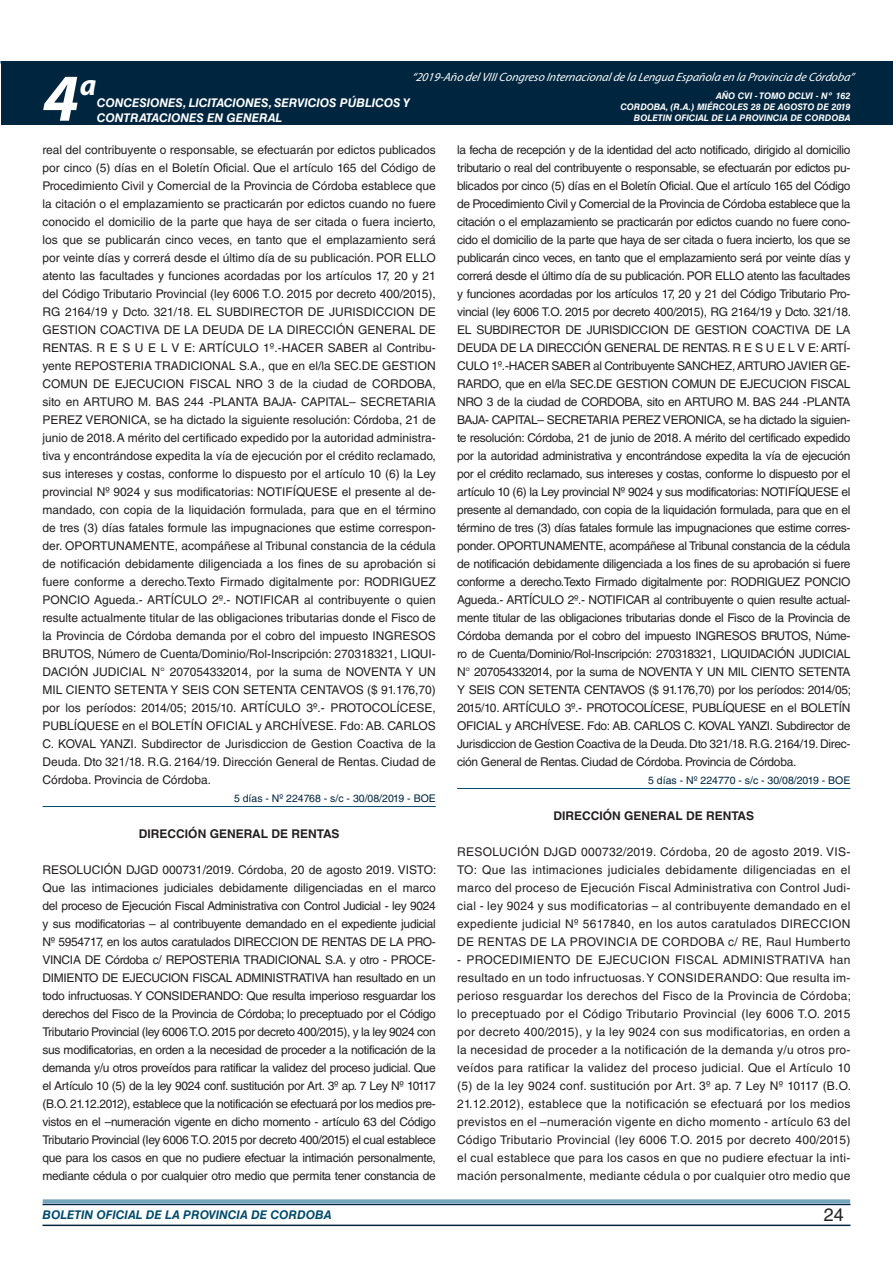
<style>
.page{position:relative;width:893px;height:1263px;background:#fff}
.page>*{position:absolute;margin:0;border:0;box-sizing:border-box;transform-origin:0 0}
.t1{font:italic 700 67.5px "Myriad Pro";color:#fff}
.t2{font:italic 700 30px "Myriad Pro";color:#fff}
.t3{font:18px "Helvetica LT Std";color:#231f20}
.t4{font:12px/18px "Helvetica LT Std";color:#231f20;text-align:justify}
.t5{font:italic 12px "Myriad Pro";color:#fff}
.t6{font:italic 700 12px/14.4px "Helvetica LT Std";color:#fff}
.t7{font:700 12px "Helvetica LT Std";color:#231f20}
.t8{font:italic 700 12px "Helvetica LT Std";color:#004b6c}
.t9{font:10.5px "Helvetica LT Std";color:#00263f}
.t10{font:italic 700 9px/10.8px "Helvetica LT Std";color:#fff;text-align:right}
</style>
<div class="page">
<hr style="left:43px;top:1224px;width:807px;height:2px;background:#00263f">
<div style="left:42px;top:1198px;width:809px;height:8px;background:#fff;opacity:.75"></div>
<div style="left:1px;top:61px;width:892px;height:64px;background:#00263f"></div>
<hr style="left:43px;top:806px;width:393px;height:1px;background:#004b6c">
<hr style="left:457px;top:788px;width:393px;height:1px;background:#004b6c">
<p class="t5" style="left:412px;top:70px;width:444px">“2019-Año delVIIICongreso Internacionalde la Lengua Esp añola en la Provincia de Córdoba”</p>
<h1 class="t1" style="left:43px;top:54px;width:38px">4</h1>
<h2 class="t2" style="left:80px;top:66px;width:18px">a</h2>
<p class="t10" style="left:620px;top:91px;width:232px">AÑO CVI - TOMO DCLVI - Nº 162<br>CORDOBA, (R.A.) MIÉRCOLES 28 DE AGOSTO DE 2019</p>
<p class="t6" style="left:97px;top:96px;width:315px">CONCESIONES, LICITACIONES, SERVICIOS PÚBLICOS Y<br>CONTRATACIONES EN GENERAL</p>
<p class="t10" style="left:634px;top:112px;width:218px">BOLETIN OFICIAL DE LA PROVINCIA DE CORDOBA</p>
<p class="t4" style="left:43px;top:141px;width:395px">real del contribuyente o responsable, se efectuarán por edictos publicados por cinco (5) días en el Boletín Oficial. Que el artículo 165 del Código de Procedimiento Civil y Comercial de la Provincia de Córdoba establece que la citación o el emplazamiento se practicarán por edictos cuando no fuere conocido el domicilio de la parte que haya de ser citada o fuera incierto, los que se publicarán cinco veces, en tanto que el emplazamiento será por veinte días y correrá desde el último día de su publicación. POR ELLO atento las facultades y funciones acordadas por los artículos 17, 20 y 21 del Código Tributario Provincial (ley 6006 T.O. 2015 por decreto 400/2015), RG 2164/19 y Dcto. 321/18. EL SUBDIRECTOR DE JURISDICCION DE GESTION COACTIVA DE LA DEUDA DE LA DIRECCIÓN GENERAL DE RENTAS. R E S U E L V E: ARTÍCULO 1º.-HACER SABER al Contribu&shy;yente REPOSTERIA TRADICIONAL S.A., que en el/la SEC.DE GESTION COMUN DE EJECUCION FISCAL NRO 3 de la ciudad de CORDOBA, sito en ARTURO M. BAS 244 -PLANTA BAJA- CAPITAL– SECRETARIA PEREZ VERONICA, se ha dictado la siguiente resolución: Córdoba, 21 de junio de 2018. A mérito del certificado expedido por la autoridad administra&shy;tiva y encontrándose expedita la vía de ejecución por el crédito reclamado, sus intereses y costas, conforme lo dispuesto por el artículo 10 (6) la Ley provincial Nº 9024 y sus modificatorias: NOTIFÍQUESE el presente al de&shy;mandado, con copia de la liquidación formulada, para que en el término de tres (3) días fatales formule las impugnaciones que estime correspon&shy;der. OPORTUNAMENTE, acompáñese al Tribunal constancia de la cédula de notificación debidamente diligenciada a los fines de su aprobación si fuere conforme a derecho.Texto Firmado digitalmente por: RODRIGUEZ PONCIO Agueda.- ARTÍCULO 2º.- NOTIFICAR al contribuyente o quien resulte actualmente titular de las obligaciones tributarias donde el Fisco de la Provincia de Córdoba demanda por el cobro del impuesto INGRESOS BRUTOS, Número de Cuenta/Dominio/Rol-Inscripción: 270318321, LIQUI-DACIÓN JUDICIAL N° 207054332014, por la suma de NOVENTA Y UN MIL CIENTO SETENTA Y SEIS CON SETENTA CENTAVOS ($ 91.176,70) por los períodos: 2014/05; 2015/10. ARTÍCULO 3º.- PROTOCOLÍCESE, PUBLÍQUESE en el BOLETÍN OFICIAL y ARCHÍVESE. Fdo: AB. CARLOS C. KOVAL YANZI. Subdirector de Jurisdiccion de Gestion Coactiva de la Deuda. Dto 321/18. R.G. 2164/19. Dirección General de Rentas. Ciudad de Córdoba. Provincia de Córdoba.</p>
<p class="t9" style="left:234px;top:792px;width:203px">5 días - Nº 224768 - s/c - 30/08/2019 - BOE</p>
<p class="t7" style="left:139px;top:826px;width:202px">DIRECCIÓN GENERAL DE RENTAS</p>
<p class="t4" style="left:43px;top:861px;width:395px">RESOLUCIÓN DJGD 000731/2019. Córdoba, 20 de agosto 2019. VISTO:<br>Que las intimaciones judiciales debidamente diligenciadas en el marco del proceso de Ejecución Fiscal Administrativa con Control Judicial - ley 9024 y sus modificatorias – al contribuyente demandado en el expediente judicial Nº 5954717, en los autos caratulados DIRECCION DE RENTAS DE LA PRO-VINCIA DE Córdoba c/ REPOSTERIA TRADICIONAL S.A. y otro - PROCE-DIMIENTO DE EJECUCION FISCAL ADMINISTRATIVA han resultado en un todo infructuosas. Y CONSIDERANDO: Que resulta imperioso resguardar los derechos del Fisco de la Provincia de Córdoba; lo preceptuado por el Código Tributario Provincial (ley 6006 T.O. 2015 por decreto 400/2015), y la ley 9024 con sus modificatorias, en orden a la necesidad de proceder a la notificación de la demanda y/u otros proveídos para ratificar la validez del proceso judicial. Que el Artículo 10 (5) de la ley 9024 conf. sustitución por Art. 3º ap. 7 Ley Nº 10117 (B.O. 21.12.2012), establece que la notificación se efectuará por los medios pre&shy;vistos en el –numeración vigente en dicho momento - artículo 63 del Código Tributario Provincial (ley 6006 T.O. 2015 por decreto 400/2015) el cual establece que para los casos en que no pudiere efectuar la intimación personalmente, mediante cédula o por cualquier otro medio que permita tener constancia de</p>
<p class="t4" style="left:457px;top:141px;width:396px">la fecha de recepción y de la identidad del acto notificado, dirigido al domicilio tributario o real del contribuyente o responsable, se efectuarán por edictos pu&shy;blicados por cinco (5) días en el Boletín Oficial. Que el artículo 165 del Código de Procedimiento Civil y Comercial de la Provincia de Córdoba establece que la citación o el emplazamiento se practicarán por edictos cuando no fuere cono&shy;cido el domicilio de la parte que haya de ser citada o fuera incierto, los que se publicarán cinco veces, en tanto que el emplazamiento será por veinte días y correrá desde el último día de su publicación. POR ELLO atento las facultades y funciones acordadas por los artículos 17, 20 y 21 del Código Tributario Pro&shy;vincial (ley 6006 T.O. 2015 por decreto 400/2015), RG 2164/19 y Dcto. 321/18.<br>EL SUBDIRECTOR DE JURISDICCION DE GESTION COACTIVA DE LA DEUDA DE LA DIRECCIÓN GENERAL DE RENTAS. R E S U E L V E: ARTÍ-CULO 1º.-HACER SABER al Contribuyente SANCHEZ, ARTURO JAVIER GE-RARDO, que en el/la SEC.DE GESTION COMUN DE EJECUCION FISCAL NRO 3 de la ciudad de CORDOBA, sito en ARTURO M. BAS 244 -PLANTA BAJA- CAPITAL– SECRETARIA PEREZ VERONICA, se ha dictado la siguien&shy;te resolución: Córdoba, 21 de junio de 2018. A mérito del certificado expedido por la autoridad administrativa y encontrándose expedita la vía de ejecución por el crédito reclamado, sus intereses y costas, conforme lo dispuesto por el artículo 10 (6) la Ley provincial Nº 9024 y sus modificatorias: NOTIFÍQUESE el presente al demandado, con copia de la liquidación formulada, para que en el término de tres (3) días fatales formule las impugnaciones que estime corres&shy;ponder. OPORTUNAMENTE, acompáñese al Tribunal constancia de la cédula de notificación debidamente diligenciada a los fines de su aprobación si fuere conforme a derecho.Texto Firmado digitalmente por: RODRIGUEZ PONCIO Agueda.- ARTÍCULO 2º.- NOTIFICAR al contribuyente o quien resulte actual&shy;mente titular de las obligaciones tributarias donde el Fisco de la Provincia de Córdoba demanda por el cobro del impuesto INGRESOS BRUTOS, Núme&shy;ro de Cuenta/Dominio/Rol-Inscripción: 270318321, LIQUIDACIÓN JUDICIAL N° 207054332014, por la suma de NOVENTA Y UN MIL CIENTO SETENTA Y SEIS CON SETENTA CENTAVOS ($ 91.176,70) por los períodos: 2014/05; 2015/10. ARTÍCULO 3º.- PROTOCOLÍCESE, PUBLÍQUESE en el BOLETÍN OFICIAL y ARCHÍVESE. Fdo: AB. CARLOS C. KOVAL YANZI. Subdirector de Jurisdiccion de Gestion Coactiva de la Deuda. Dto 321/18. R.G. 2164/19. Direc&shy;ción General de Rentas. Ciudad de Córdoba. Provincia de Córdoba.</p>
<p class="t9" style="left:648px;top:774px;width:204px">5 días - Nº 224770 - s/c - 30/08/2019 - BOE</p>
<p class="t7" style="left:554px;top:808px;width:202px">DIRECCIÓN GENERAL DE RENTAS</p>
<p class="t4" style="left:457px;top:843px;width:395px">RESOLUCIÓN DJGD 000732/2019. Córdoba, 20 de agosto 2019. VIS-TO: Que las intimaciones judiciales debidamente diligenciadas en el marco del proceso de Ejecución Fiscal Administrativa con Control Judi&shy;cial - ley 9024 y sus modificatorias – al contribuyente demandado en el expediente judicial Nº 5617840, en los autos caratulados DIRECCION DE RENTAS DE LA PROVINCIA DE CORDOBA c/ RE, Raul Humberto</p>
<p class="t4" style="left:457px;top:951px;width:395px">- PROCEDIMIENTO DE EJECUCION FISCAL ADMINISTRATIVA han resultado en un todo infructuosas. Y CONSIDERANDO: Que resulta im&shy;perioso resguardar los derechos del Fisco de la Provincia de Córdoba; lo preceptuado por el Código Tributario Provincial (ley 6006 T.O. 2015 por decreto 400/2015), y la ley 9024 con sus modificatorias, en orden a la necesidad de proceder a la notificación de la demanda y/u otros pro&shy;veídos para ratificar la validez del proceso judicial. Que el Artículo 10 (5) de la ley 9024 conf. sustitución por Art. 3º ap. 7 Ley Nº 10117 (B.O.<br>21.12.2012), establece que la notificación se efectuará por los medios previstos en el –numeración vigente en dicho momento - artículo 63 del Código Tributario Provincial (ley 6006 T.O. 2015 por decreto 400/2015) el cual establece que para los casos en que no pudiere efectuar la inti&shy;mación personalmente, mediante cédula o por cualquier otro medio que</p>
<p class="t8" style="left:43px;top:1208px;width:290px">BOLETIN OFICIAL DE LA PROVINCIA DE CORDOBA</p>
<h3 class="t3" style="left:824px;top:1204px;width:22px">24</h3>
</div>
